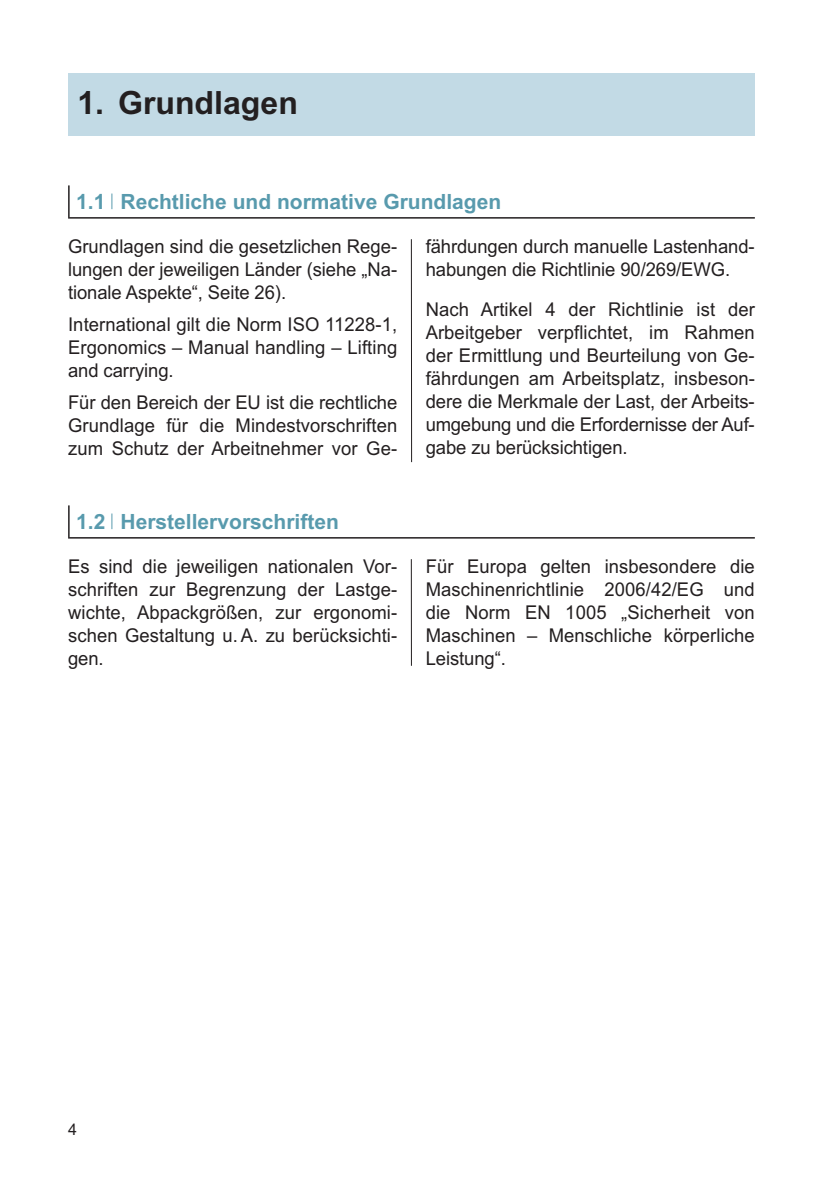
<style>
.page{position:relative;width:840px;height:1191px;background:#fff}
.page>*{position:absolute;margin:0;border:0;box-sizing:border-box;transform-origin:0 0}
.t1{font:700 32px "Arial";color:#231f20}
.t2{font:700 21px "Arial";color:#589aad}
.t3{font:19px/23px "Arial";letter-spacing:-.005em;color:#231f20;text-align:justify}
.t4{font:16px "Arial";color:#231f20}
</style>
<div class="page">
<div style="left:68px;top:74px;width:686px;height:62px;background:#c2dae5"></div>
<hr style="left:410px;top:239px;width:2px;height:223px;background:#231f20">
<hr style="left:68px;top:217px;width:686px;height:2px;background:#231f20">
<hr style="left:68px;top:185px;width:2px;height:32px;background:#231f20">
<svg style="left:111px;top:193px;width:1px;height:16px"></svg>
<hr style="left:410px;top:559px;width:1px;height:107px;background:#231f20">
<hr style="left:68px;top:537px;width:686px;height:1px;background:#231f20">
<hr style="left:68px;top:505px;width:2px;height:32px;background:#231f20">
<svg style="left:111px;top:513px;width:1px;height:16px"></svg>
<h1 class="t1" style="left:77px;top:85px;width:222px">1. Grundlagen</h1>
<p class="t2" style="left:76px;top:189px;width:426px">1.1 Rechtliche und normative Grundlagen</p>
<p class="t3" style="left:68px;top:235px;width:330px">Grundlagen sind die gesetzlichen Rege&shy;lungen der jeweiligen Länder (siehe „Na&shy;tionale Aspekte“, Seite 26).</p>
<p class="t3" style="left:68px;top:313px;width:330px">International gilt die Norm ISO 11228-1, Ergonomics – Manual handling – Lifting and carrying.</p>
<p class="t3" style="left:68px;top:391px;width:330px">Für den Bereich der EU ist die rechtliche Grundlage für die Mindestvorschriften zum Schutz der Arbeitnehmer vor Ge-</p>
<p class="t3" style="left:425px;top:235px;width:330px">fährdungen durch manuelle Lastenhand&shy;habungen die Richtlinie 90/269/EWG.</p>
<p class="t3" style="left:425px;top:298px;width:330px">Nach Artikel 4 der Richtlinie ist der Arbeitgeber verpflichtet, im Rahmen der Ermittlung und Beurteilung von Ge&shy;fährdungen am Arbeitsplatz, insbeson&shy;dere die Merkmale der Last, der Arbeits&shy;umgebung und die Erfordernisse der Auf&shy;gabe zu berücksichtigen.</p>
<p class="t2" style="left:76px;top:509px;width:264px">1.2 Herstellervorschriften</p>
<p class="t3" style="left:68px;top:555px;width:330px">Es sind die jeweiligen nationalen Vor&shy;schriften zur Begrenzung der Lastge&shy;wichte, Abpackgrößen, zur ergonomi&shy;schen Gestaltung u.A. zu berücksichti&shy;gen.</p>
<p class="t3" style="left:425px;top:555px;width:330px">Für Europa gelten insbesondere die Maschinenrichtlinie 2006/42/EG und die Norm EN 1005 „Sicherheit von Maschinen – Menschliche körperliche Leistung“.</p>
<p class="t4" style="left:68px;top:1119px;width:10px">4</p>
</div>
